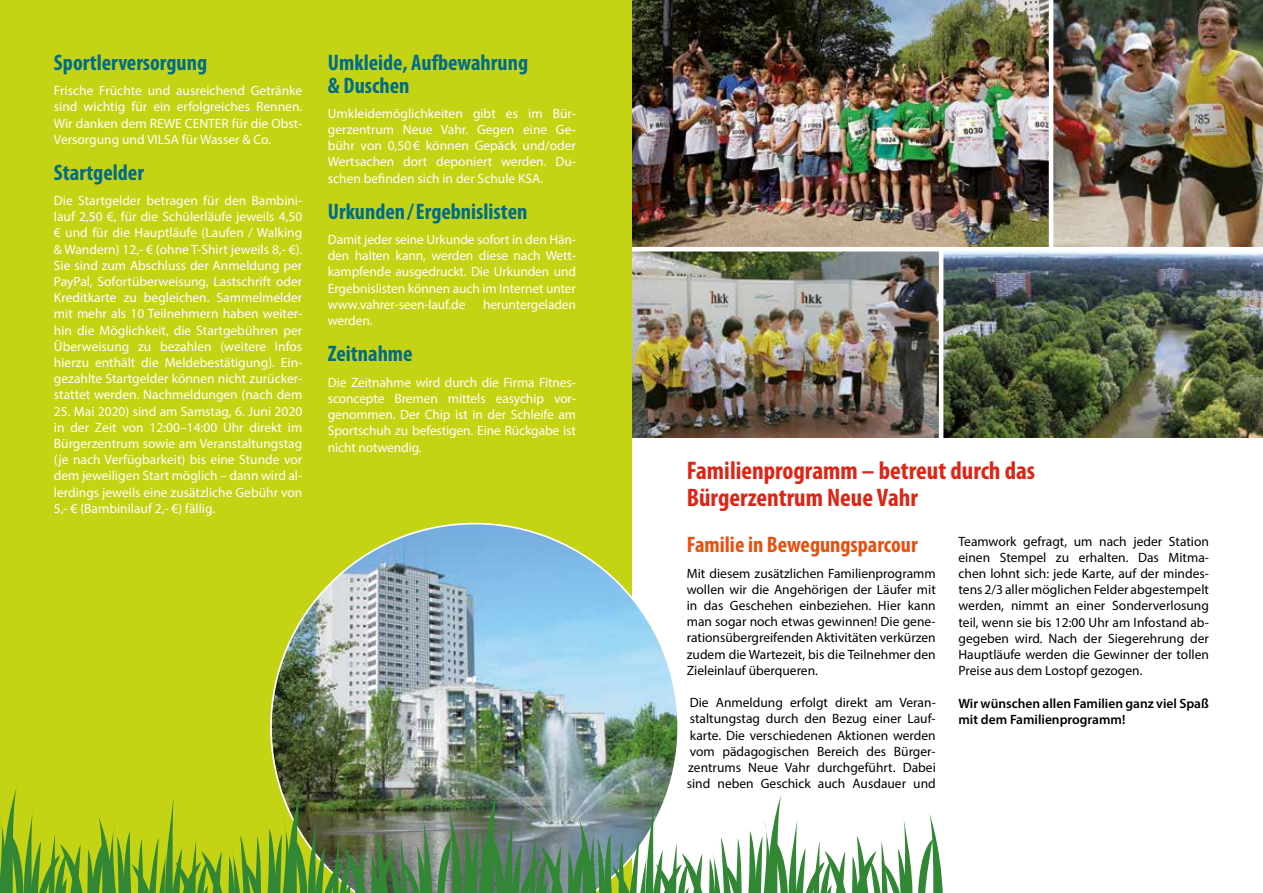
<style>
.page{position:relative;width:1263px;height:893px;background:#fff}
.page>*{position:absolute;margin:0;border:0;box-sizing:border-box;transform-origin:0 0}
.t1{font:700 condensed 25.5px/27px "Myriad Pro";color:#dd2515}
.t2{font:700 condensed 22.5px/22.5px "Myriad Pro";color:#006c88}
.t3{font:700 condensed 22.5px "Myriad Pro";color:#e9500e}
.t4{font:13.5px/16.2px "Myriad Pro";color:#fff;text-align:justify}
.t5{font:13.5px/16.2px "Myriad Pro";color:#000;text-align:justify}
.t6{font:600 13.5px/16.2px "Myriad Pro";color:#000}
</style>
<div class="page">
<img style="left:943px;top:251px;width:320px;height:186px">
<img style="left:1053px;top:0;width:210px;height:247px">
<img style="left:632px;top:0;width:417px;height:247px">
<img style="left:632px;top:251px;width:307px;height:186px">
<div style="left:0;top:0;width:631px;height:893px;background:#c5d315"></div>
<img style="left:270px;top:523px;width:408px;height:264px">
<img style="left:0;top:787px;width:943px;height:106px">
<h2 class="t2" style="left:54px;top:52px;width:155px">Sportlerversorgung</h2>
<p class="t4" style="left:54px;top:82px;width:250px">Frische Früchte und ausreichend Getränke sind wichtig für ein erfolgreiches Rennen.<br>Wir danken dem REWE CENTER für die Obst-Versorgung und VILSA für Wasser &amp; Co.</p>
<h2 class="t2" style="left:54px;top:161px;width:92px">Startgelder</h2>
<p class="t4" style="left:54px;top:192px;width:250px">Die Startgelder betragen für den Bambini&shy;lauf 2,50 €, für die Schülerläufe jeweils 4,50 € und für die Hauptläufe (Laufen / Walking &amp; Wandern) 12,- € (ohne T-Shirt jeweils 8,- €).<br>Sie sind zum Abschluss der Anmeldung per PayPal, Sofortüberweisung, Lastschrift oder Kreditkarte zu begleichen. Sammelmelder mit mehr als 10 Teilnehmern haben weiter&shy;hin die Möglichkeit, die Startgebühren per Überweisung zu bezahlen (weitere Infos hierzu enthält die Meldebestätigung). Ein&shy;gezahlte Startgelder können nicht zurücker&shy;stattet werden. Nachmeldungen (nach dem</p>
<p class="t4" style="left:54px;top:403px;width:250px">25. Mai 2020) sind am Samstag, 6. Juni 2020 in der Zeit von 12:00–14:00 Uhr direkt im Bürgerzentrum sowie am Veranstaltungstag (je nach Verfügbarkeit) bis eine Stunde vor dem jeweiligen Start möglich – dann wird al&shy;lerdings jeweils eine zusätzliche Gebühr von 5,- € (Bambinilauf 2,- €) fällig.</p>
<h2 class="t2" style="left:328px;top:52px;width:202px">Umkleide, Aufbewahrung &amp; Duschen</h2>
<p class="t4" style="left:328px;top:105px;width:250px">Umkleidemöglichkeiten gibt es im Bür&shy;gerzentrum Neue Vahr. Gegen eine Ge&shy;bühr von 0,50 € können Gepäck und/oder Wertsachen dort deponiert werden. Du&shy;schen befinden sich in der Schule KSA.</p>
<h2 class="t2" style="left:328px;top:200px;width:201px">Urkunden/Ergebnislisten</h2>
<p class="t4" style="left:328px;top:231px;width:250px">Damit jeder seine Urkunde sofort in den Hän&shy;den halten kann, werden diese nach Wett&shy;kampfende ausgedruckt. Die Urkunden und Ergebnislisten können auch im Internet unter www.vahrer-seen-lauf.de</p>
<p class="t4" style="left:483px;top:296px;width:94px">heruntergeladen</p>
<p class="t4" style="left:328px;top:312px;width:46px">werden.</p>
<h2 class="t2" style="left:328px;top:343px;width:86px">Zeitnahme</h2>
<p class="t4" style="left:328px;top:374px;width:250px">Die Zeitnahme wird durch die Firma Fitnes&shy;sconcepte Bremen mittels easychip vor&shy;genommen. Der Chip ist in der Schleife am Sportschuh zu befestigen. Eine Rückgabe ist nicht notwendig.</p>
<h1 class="t1" style="left:687px;top:457px;width:350px">Familienprogramm – betreut durch das<br>Bürgerzentrum Neue Vahr</h1>
<h2 class="t3" style="left:687px;top:532px;width:232px">Familie in Bewegungsparcour</h2>
<p class="t5" style="left:687px;top:565px;width:251px">Mit diesem zusätzlichen Familienprogramm wollen wir die Angehörigen der Läufer mit in das Geschehen einbeziehen. Hier kann man sogar noch etwas gewinnen! Die gene&shy;rationsübergreifenden Aktivitäten verkürzen zudem die Wartezeit, bis die Teilnehmer den Zieleinlauf überqueren.</p>
<p class="t5" style="left:687px;top:694px;width:251px">Die Anmeldung erfolgt direkt am Veran&shy;staltungstag durch den Bezug einer Lauf&shy;karte. Die verschiedenen Aktionen werden vom pädagogischen Bereich des Bürger&shy;zentrums Neue Vahr durchgeführt. Dabei sind neben Geschick auch Ausdauer und</p>
<p class="t5" style="left:958px;top:533px;width:252px">Teamwork gefragt, um nach jeder Station einen Stempel zu erhalten. Das Mitma&shy;chen lohnt sich: jede Karte, auf der mindes&shy;tens 2/3 aller möglichen Felder abgestempelt werden, nimmt an einer Sonderverlosung teil, wenn sie bis 12:00 Uhr am Infostand ab&shy;gegeben wird. Nach der Siegerehrung der Hauptläufe werden die Gewinner der tollen Preise aus dem Lostopf gezogen.</p>
<p class="t6" style="left:958px;top:695px;width:252px">Wir wünschen allen Familien ganz viel Spaß mit dem Familienprogramm!</p>
</div>
